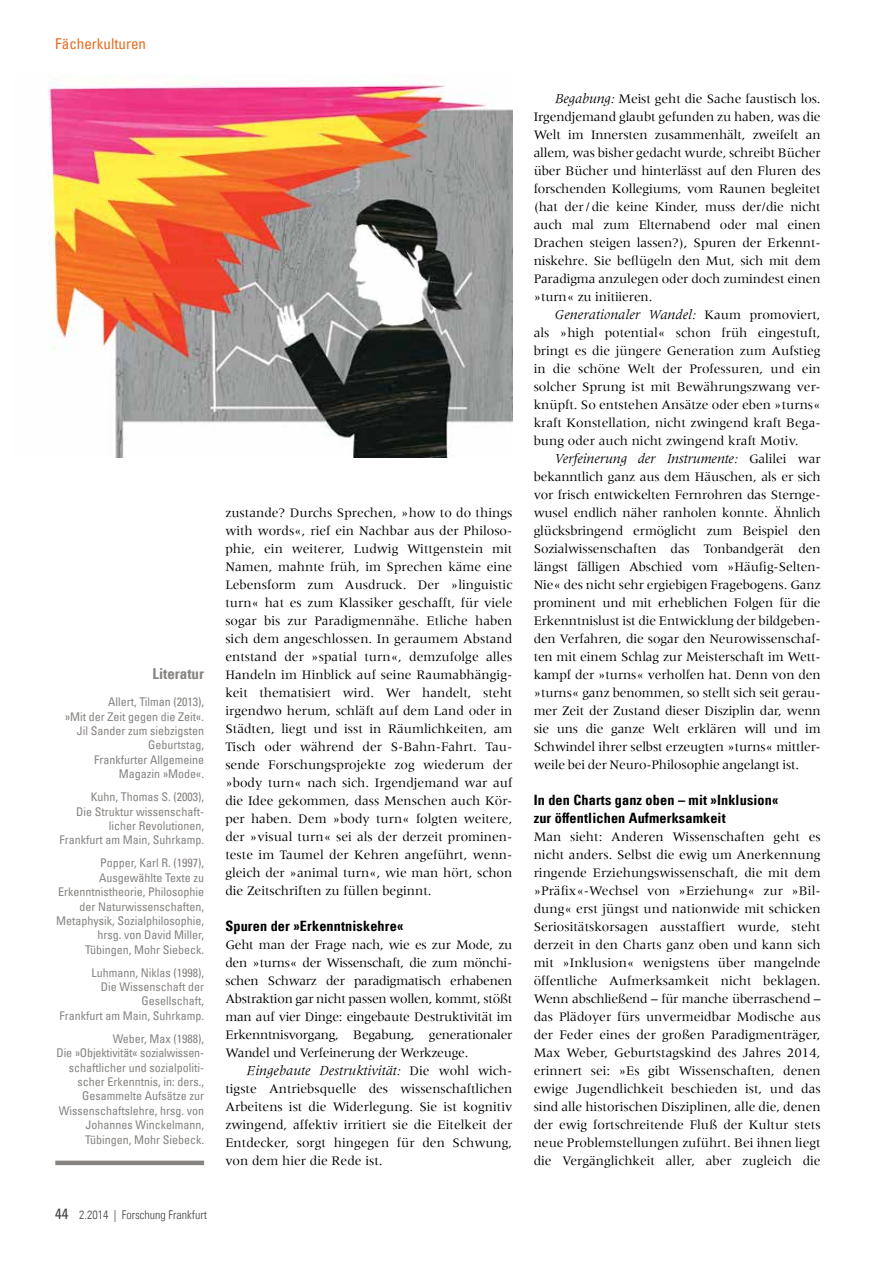
<style>
.page{position:relative;width:893px;height:1263px;background:#fff}
.page>*{position:absolute;margin:0;border:0;box-sizing:border-box;transform-origin:0 0}
.t1{font:condensed 15px "Univers Com 57";color:#e86b20}
.t2{font:15px "Univers Com 67 Bold Cond";color:#868380}
.t3{font:italic 14.25px "Meridien Com";color:#000}
.t4{font:14.25px/18px "Univers Com 67 Bold Cond";letter-spacing:.01em;color:#000}
.t5{font:13.5px/18px "Meridien";color:#000;text-align:justify}
.t6{font:condensed 12px/14.4px "Univers Com 57";color:#868380;text-align:right}
.t7{font:12px "Univers Com 47 Light Cond";color:#414042}
.s1{font-family:"Univers Com 57";font-stretch:condensed;font-size:15px}
.s2{font-family:"Meridien";font-style:normal;font-size:13.5px}
.s3{font-family:"Meridien Com";font-style:italic;font-size:14.25px}
</style>
<div class="page">
<hr style="left:55px;top:1161px;width:149px;height:4px;background:#868380">
<img style="left:48px;top:78px;width:464px;height:380px">
<p class="t1" style="left:55px;top:34px;width:92px">Fächerkulturen</p>
<p class="t2" style="left:152px;top:665px;width:53px">Literatur</p>
<p class="t6" style="left:65px;top:695px;width:141px">Allert, Tilman (2013),<br>»Mit der Zeit gegen die Zeit«.<br>Jil Sander zum siebzigsten<br>Geburtstag,<br>Frankfurter Allgemeine<br>Magazin »Mode«.</p>
<p class="t6" style="left:59px;top:789px;width:146px">Kuhn, Thomas S. (2003),<br>Die Struktur wissenschaft&shy;licher Revolutionen,<br>Frankfurt am Main, Suhrkamp.</p>
<p class="t6" style="left:56px;top:856px;width:149px">Popper, Karl R. (1997),<br>Ausgewählte Texte zu<br>Erkenntnistheorie, Philosophie der Naturwissenschaften,<br>Metaphysik, Sozialphilosophie, hrsg. von David Miller,<br>Tübingen, Mohr Siebeck.</p>
<p class="t6" style="left:59px;top:965px;width:146px">Luhmann, Niklas (1998),<br>Die Wissenschaft der<br>Gesellschaft,<br>Frankfurt am Main, Suhrkamp.</p>
<p class="t6" style="left:57px;top:1031px;width:149px">Weber, Max (1988),<br>Die »O bjektivität« sozialwissen&shy;schaftlicher und sozialpoliti&shy;scher Erkenntnis, in: ders.,<br>Gesammelte Aufsätze zur<br>Wissenschaftslehre, hrsg. von<br>Johannes Winckelmann,<br>Tübingen, Mohr Siebeck.</p>
<p class="t7" style="left:55px;top:1208px;width:153px"><span class="s1">44</span> 2.2014 | Forschung Frankfurt</p>
<p class="t5" style="left:225px;top:504px;width:289px">zustande? Durchs Sprechen, »how to do things with words«, rief ein Nachbar aus der Philoso&shy;phie, ein weiterer, Ludwig Wittgenstein mit Namen, mahnte früh, im Sprechen käme eine Lebensform zum Ausdruck. Der »linguistic turn« hat es zum Klassiker geschafft, für viele sogar bis zur Paradigmennähe. Etliche haben sich dem angeschlossen. In geraumem Abstand entstand der »spatial turn«, demzufolge alles Handeln im Hinblick auf seine Raumabhängig&shy;keit thematisiert wird. Wer handelt, steht irgendwo herum, schläft auf dem Land oder in Städten, liegt und isst in Räumlichkeiten, am Tisch oder während der S-Bahn-Fahrt. Tau&shy;sende Forschungsprojekte zog wiederum der »body turn« nach sich. Irgendjemand war auf die Idee gekommen, dass Menschen auch Kör&shy;per haben. Dem »body turn« folgten weitere, der »visual turn« sei als der derzeit prominen&shy;teste im Taumel der Kehren angeführt, wenn&shy;gleich der »animal turn«, wie man hört, schon die Zeitschriften zu füllen beginnt.</p>
<p class="t4" style="left:225px;top:917px;width:179px">Spuren der »Erkenntniskehre«</p>
<p class="t5" style="left:225px;top:936px;width:289px">Geht man der Frage nach, wie es zur Mode, zu den »turns« der Wissenschaft, die zum mönchi&shy;schen Schwarz der paradigmatisch erhabenen Abstraktion gar nicht passen wollen, kommt, stößt man auf vier Dinge: eingebaute Destruktivität im Erkenntnisvorgang, Begabung, generationaler Wandel und Verfeinerung der Werkzeuge.</p>
<p class="t3" style="left:247px;top:1062px;width:267px">Eingebaute Destruktivität: <span class="s2">Die wohl wich-</span></p>
<p class="t5" style="left:225px;top:1080px;width:288px">tigste Antriebsquelle des wissenschaftlichen Arbeitens ist die Widerlegung. Sie ist kognitiv zwingend, affektiv irritiert sie die Eitelkeit der Entdecker, sorgt hingegen für den Schwung, von dem hier die Rede ist.</p>
<p class="t5" style="left:534px;top:90px;width:289px;text-indent:21px"><span class="s3">Begabung:</span> Meist geht die Sache faustisch los.<br>Irgendjemand glaubt gefunden zu haben, was die Welt im Innersten zusammenhält, zweifelt an allem, was bisher gedacht wurde, schreibt Bücher über Bücher und hinterlässt auf den Fluren des forschenden Kollegiums, vom Raunen begleitet (hat der/die keine Kinder, muss der/die nicht auch mal zum Elternabend oder mal einen Drachen steigen lassen?), Spuren der Erkennt&shy;niskehre. Sie beflügeln den Mut, sich mit dem Paradigma anzulegen oder doch zumindest einen »turn« zu initiieren.</p>
<p class="t3" style="left:555px;top:306px;width:267px">Generationaler Wandel: <span class="s2">Kaum promoviert,</span></p>
<p class="t5" style="left:534px;top:324px;width:289px">als »high potential« schon früh eingestuft, bringt es die jüngere Generation zum Aufstieg in die schöne Welt der Professuren, und ein solcher Sprung ist mit Bewährungszwang ver&shy;knüpft. So entstehen Ansätze oder eben »turns« kraft Konstellation, nicht zwingend kraft Bega&shy;bung oder auch nicht zwingend kraft Motiv.</p>
<p class="t3" style="left:555px;top:450px;width:267px">Verfeinerung der Instrumente: <span class="s2">Galilei war</span></p>
<p class="t5" style="left:534px;top:468px;width:289px">bekanntlich ganz aus dem Häuschen, als er sich vor frisch entwickelten Fernrohren das Sternge&shy;wusel endlich näher ranholen konnte. Ähnlich glücksbringend ermöglicht zum Beispiel den Sozialwissenschaften das Tonbandgerät den längst fälligen Abschied vom »Häufig-Selten-Nie« des nicht sehr ergiebigen Fragebogens. Ganz prominent und mit erheblichen Folgen für die Erkenntnislust ist die Entwicklung der bildgeben&shy;den Verfahren, die sogar den Neurowissenschaf&shy;ten mit einem Schlag zur Meisterschaft im Wett&shy;kampf der »turns« verholfen hat. Denn von den »turns« ganz benommen, so stellt sich seit gerau&shy;mer Zeit der Zustand dieser Disziplin dar, wenn sie uns die ganze Welt erklären will und im Schwindel ihrer selbst erzeugten »turns« mittler&shy;weile bei der Neuro-Philosophie angelangt ist.</p>
<p class="t4" style="left:534px;top:791px;width:246px">In den Charts ganz oben – mit »Inklusion« zur öffentlichen Aufmerksamkeit</p>
<p class="t5" style="left:534px;top:828px;width:289px">Man sieht: Anderen Wissenschaften geht es nicht anders. Selbst die ewig um Anerkennung ringende Erziehungswissenschaft, die mit dem »Präfix«-Wechsel von »Erziehung« zur »Bil&shy;dung« erst jüngst und nationwide mit schicken Seriositätskorsagen ausstaffiert wurde, steht derzeit in den Charts ganz oben und kann sich mit »Inklusion« wenigstens über mangelnde öffentliche Aufmerksamkeit nicht beklagen.<br>Wenn abschließend – für manche überraschend – das Plädoyer fürs unvermeidbar Modische aus der Feder eines der großen Paradigmenträger, Max Weber, Geburtstagskind des Jahres 2014, erinnert sei: »Es gibt Wissenschaften, denen ewige Jugendlichkeit beschieden ist, und das sind alle historischen Disziplinen, alle die, denen der ewig fortschreitende Fluß der Kultur stets neue Problemstellungen zuführt. Bei ihnen liegt die Vergänglichkeit aller, aber zugleich die</p>
</div>
